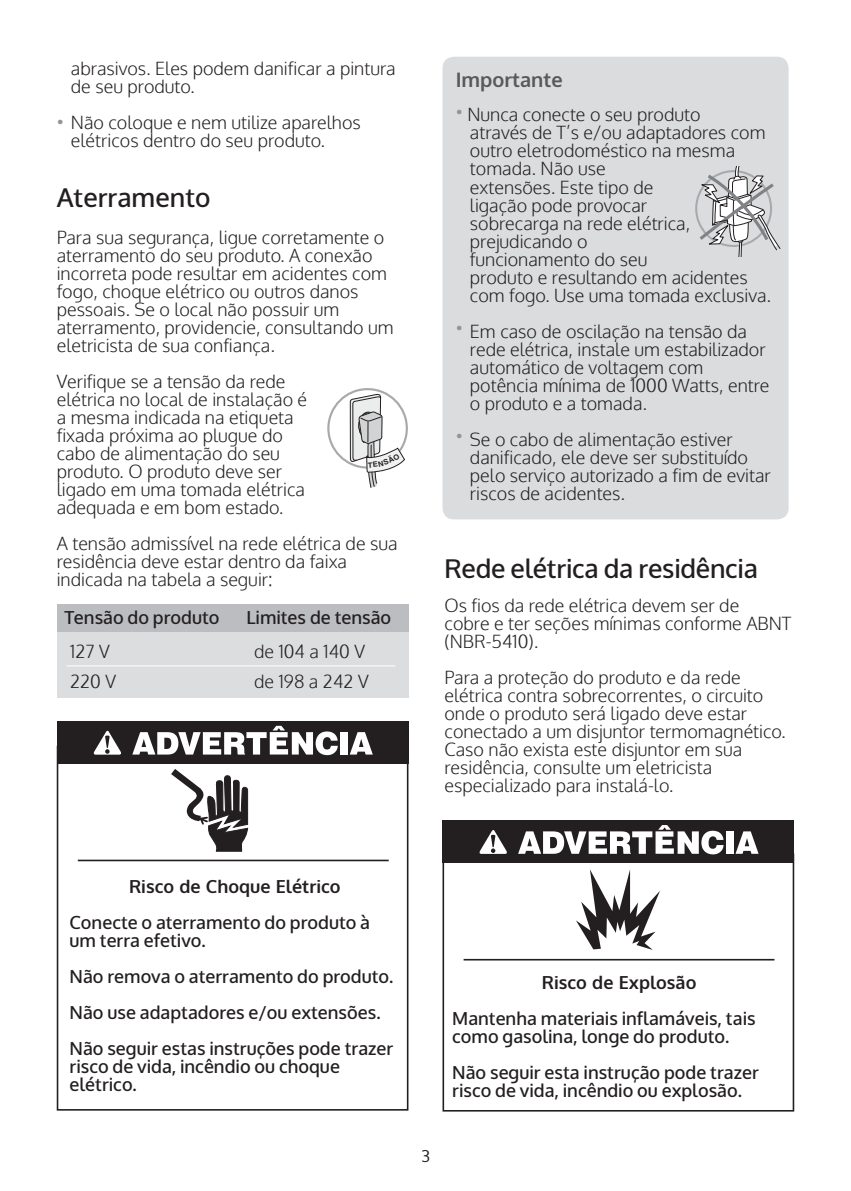
<style>
.page{position:relative;width:851px;height:1191px;background:#fff}
.page>*{position:absolute;margin:0;border:0;box-sizing:border-box;transform-origin:0 0}
.t1{font:500 26px "Oxygen";letter-spacing:-.01em;color:#231f20}
.t2{font:700 20px "Oxygen";color:#58595b}
.t3{font:300 18px/18px "Oxygen";color:#231f20}
.t4{font:500 18px/18px "Oxygen";color:#231f20}
.t5{font:700 18px "Oxygen";color:#231f20}
.t6{font:16px "Oxygen";color:#231f20}
.s1{color:#939598}
</style>
<div class="page">
<div style="left:57px;top:604px;width:351px;height:28px;background:#bbbdc0"></div>
<div style="left:57px;top:721px;width:351px;height:42px;background:#231f20"></div>
<div style="left:340px;top:732px;width:7px;height:22px;background:#fff"></div>
<svg style="left:350px;top:732px;width:23px;height:22px"></svg>
<svg style="left:93px;top:730px;width:28px;height:24px"></svg>
<hr style="left:78px;top:859px;width:310px;height:2px;background:#231f20">
<svg style="left:132px;top:697px;width:206px;height:414px"></svg>
<div style="left:442px;top:853px;width:352px;height:258px;border:2px solid #231f20"></div>
<svg style="left:576px;top:869px;width:84px;height:81px"></svg>
<div style="left:442px;top:820px;width:352px;height:43px;background:#231f20"></div>
<svg style="left:518px;top:825px;width:205px;height:29px"></svg>
<div style="left:725px;top:831px;width:8px;height:22px;background:#fff"></div>
<svg style="left:735px;top:831px;width:23px;height:22px"></svg>
<svg style="left:479px;top:830px;width:28px;height:24px"></svg>
<hr style="left:463px;top:959px;width:311px;height:1px;background:#231f20">
<div style="left:442px;top:57px;width:346px;height:462px;background:#dbdcde;border-radius:11px"></div>
<svg style="left:697px;top:166px;width:83px;height:90px"></svg>
<div style="left:57px;top:632px;width:351px;height:65px;background:#dcddde"></div>
<hr style="left:67px;top:665px;width:328px;height:1px;background:#fff">
<svg style="left:349px;top:388px;width:56px;height:100px"></svg>
<p class="t3" style="left:71px;top:59px;width:326px">abrasivos. Eles podem danificar a pintura de seu produto.</p>
<p class="t3" style="left:71px;top:113px;width:291px;text-indent:-14px"><span class="s1">•</span> Não coloque e nem utilize aparelhos elétricos dentro do seu produto.</p>
<h1 class="t1" style="left:57px;top:181px;width:155px">Aterramento</h1>
<p class="t3" style="left:57px;top:228px;width:338px">Para sua segurança, ligue corretamente o aterramento do seu produto. A conexão incorreta pode resultar em acidentes com fogo, choque elétrico ou outros danos pessoais. Se o local não possuir um aterramento, providencie, consultando um eletricista de sua confiança.</p>
<p class="t3" style="left:57px;top:372px;width:252px">Verifique se a tensão da rede elétrica no local de instalação é a mesma indicada na etiqueta fixada próxima ao plugue do cabo de alimentação do seu produto. O produto deve ser ligado em uma tomada elétrica adequada e em bom estado.</p>
<p class="t3" style="left:57px;top:534px;width:342px">A tensão admissível na rede elétrica de sua residência deve estar dentro da faixa indicada na tabela a seguir:</p>
<p class="t4" style="left:64px;top:609px;width:156px">Tensão do produto</p>
<p class="t4" style="left:246px;top:609px;width:146px">Limites de tensão</p>
<p class="t3" style="left:70px;top:642px;width:41px">127 V</p>
<p class="t3" style="left:254px;top:642px;width:112px">de 104 a 140 V</p>
<p class="t3" style="left:70px;top:672px;width:47px">220 V</p>
<p class="t3" style="left:254px;top:672px;width:116px">de 198 a 242 V</p>
<p class="t2" style="left:455px;top:66px;width:108px">Importante</p>
<p class="t3" style="left:470px;top:105px;width:302px;text-indent:-14px"><span class="s1">•</span> Nunca conecte o seu produto<br>através de T’s e/ou adaptadores com outro eletrodoméstico na mesma tomada. Não use<br>extensões. Este tipo de<br>ligação pode provocar<br>sobrecarga na rede elétrica, prejudicando o<br>funcionamento do seu<br>produto e resultando em acidentes com fogo. Use uma tomada exclusiva.</p>
<p class="t3" style="left:470px;top:321px;width:301px;text-indent:-14px"><span class="s1">•</span> Em caso de oscilação na tensão da rede elétrica, instale um estabilizador automático de voltagem com potência mínima de 1000 Watts, entre o produto e a tomada.</p>
<p class="t3" style="left:470px;top:429px;width:302px;text-indent:-14px"><span class="s1">•</span> Se o cabo de alimentação estiver danificado, ele deve ser substituído pelo serviço autorizado a fim de evitar riscos de acidentes.</p>
<h1 class="t1" style="left:444px;top:551px;width:315px">Rede elétrica da residência</h1>
<p class="t3" style="left:444px;top:595px;width:348px">Os fios da rede elétrica devem ser de<br>cobre e ter seções mínimas conforme ABNT (NBR-5410).</p>
<p class="t3" style="left:444px;top:667px;width:343px">Para a proteção do produto e da rede elétrica contra sobrecorrentes, o circuito onde o produto será ligado deve estar conectado a um disjuntor termomagnético.<br>Caso não exista este disjuntor em sua residência, consulte um eletricista especializado para instalá-lo.</p>
<p class="t5" style="left:129px;top:874px;width:213px">Risco de Choque Elétrico</p>
<p class="t4" style="left:70px;top:914px;width:302px">Conecte o aterramento do produto à um terra efetivo.</p>
<p class="t4" style="left:70px;top:959px;width:325px;line-height:36px">Não remova o aterramento do produto.<br>Não use adaptadores e/ou extensões.<br>Não seguir estas instruções pode trazer</p>
<p class="t4" style="left:70px;top:1058px;width:272px">risco de vida, incêndio ou choque elétrico.</p>
<p class="t6" style="left:421px;top:1145px;width:10px">3</p>
<p class="t5" style="left:541px;top:970px;width:156px">Risco de Explosão</p>
<p class="t4" style="left:452px;top:1010px;width:305px">Mantenha materiais inflamáveis, tais como gasolina, longe do produto.</p>
<p class="t4" style="left:452px;top:1064px;width:308px">Não seguir esta instrução pode trazer risco de vida, incêndio ou explosão.</p>
</div>
